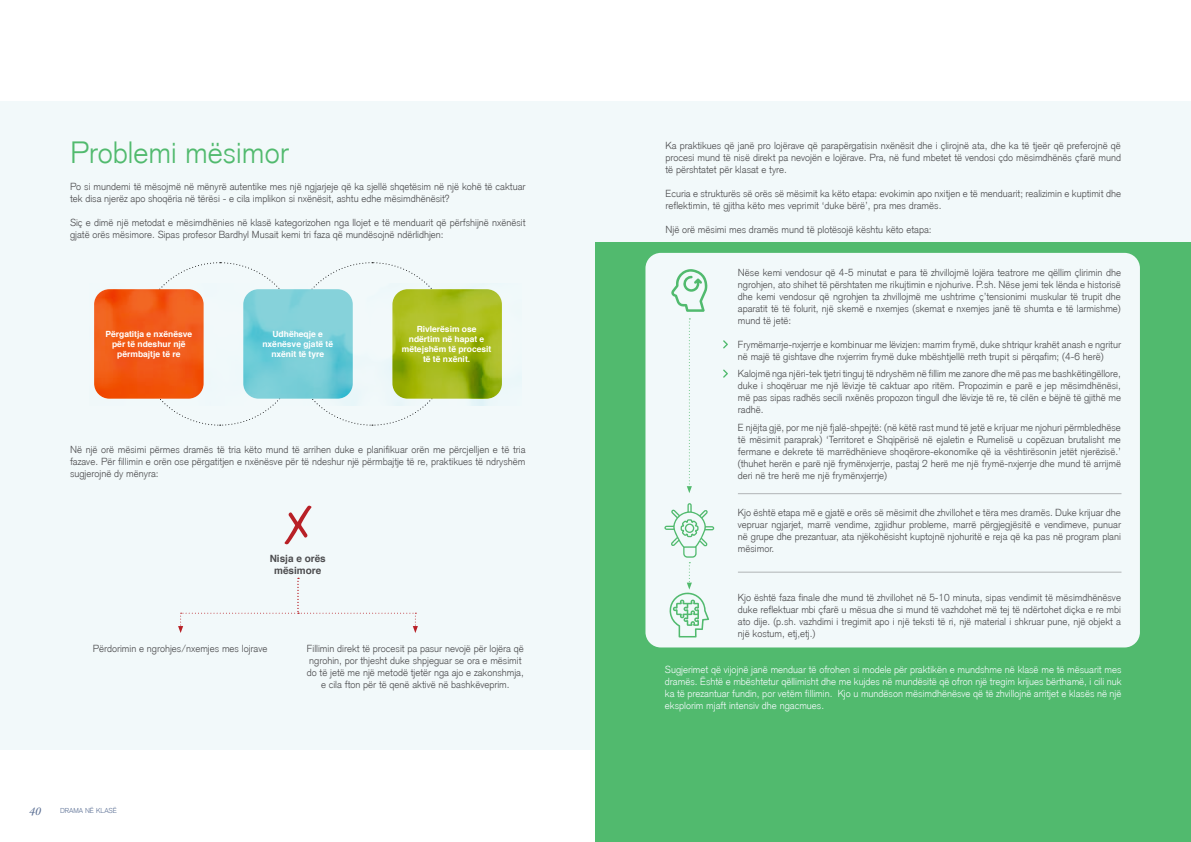
<style>
.page{position:relative;width:1191px;height:842px;background:#fff}
.page>*{position:absolute;margin:0;border:0;box-sizing:border-box;transform-origin:0 0}
.t1{font:300 30px "Akzidenz Grotesk";color:#51ba6e}
.t2{font:12px "Garamond Premr Pro Med It";color:#5d7195}
.t3{font:300 10px/12px "Akzidenz Grotesk";color:#4d4d4f;text-align:justify}
.t4{font:300 10px/12px "Akzidenz Grotesk";color:#f2f9fa;text-align:justify}
.t5{font:700 10px/12px "Helvetica";color:#4d4d4f;text-align:center}
.t6{font:700 8.5px/10.2px "Helvetica";color:#fff;text-align:center}
.t7{font:300 7px "Akzidenz Grotesk";color:#5e7296}
</style>
<div class="page">
<div style="left:0;top:101px;width:1191px;height:648px;background:#f2f9fa"></div>
<div style="left:595px;top:243px;width:596px;height:599px;background:#51ba6e"></div>
<div style="left:645px;top:253px;width:495px;height:394px;background:#f2f9fa;border-radius:15px"></div>
<svg style="left:166px;top:262px;width:259px;height:164px"></svg>
<svg style="left:284px;top:505px;width:28px;height:40px"></svg>
<svg style="left:178px;top:578px;width:240px;height:55px"></svg>
<svg style="left:671px;top:269px;width:36px;height:43px"></svg>
<svg style="left:723px;top:340px;width:5px;height:8px"></svg>
<svg style="left:723px;top:369px;width:5px;height:9px"></svg>
<hr style="left:738px;top:493px;width:383px;height:1px;background:#b1b4b6">
<hr style="left:738px;top:572px;width:383px;height:1px;background:#b1b4b6">
<svg style="left:687px;top:318px;width:5px;height:175px"></svg>
<svg style="left:664px;top:503px;width:50px;height:134px"></svg>
<img style="left:94px;top:283px;width:408px;height:123px">
<h1 class="t1" style="left:70px;top:135px;width:220px">Problemi mësimor</h1>
<p class="t3" style="left:70px;top:181px;width:457px">Po si mundemi të mësojmë në mënyrë autentike mes një ngjarjeje që ka sjellë shqetësim në një kohë të caktuar tek disa njerëz apo shoqëria në tërësi - e cila implikon si nxënësit, ashtu edhe mësimdhënësit?</p>
<p class="t3" style="left:70px;top:217px;width:457px">Siç e dimë një metodat e mësimdhënies në klasë kategorizohen nga llojet e të menduarit që përfshijnë nxënësit gjatë orës mësimore. Sipas profesor Bardhyl Musait kemi tri faza që mundësojnë ndërlidhjen:</p>
<p class="t6" style="left:105px;top:329px;width:88px">Përgatitja e nxënësve për të ndeshur një përmbajtje të re</p>
<p class="t6" style="left:262px;top:329px;width:72px">Udhëheqje e nxënësve gjatë të nxënit të tyre</p>
<p class="t6" style="left:402px;top:324px;width:91px">Rivlerësim ose ndërtim në hapat e mëtejshëm të procesit të të nxënit.</p>
<p class="t3" style="left:70px;top:443px;width:457px">Në një orë mësimi përmes dramës të tria këto mund të arrihen duke e planifikuar orën me përcjelljen e të tria fazave. Për fillimin e orën ose përgatitjen e nxënësve për të ndeshur një përmbajtje të re, praktikues të ndryshëm sugjerojnë dy mënyra:</p>
<p class="t5" style="left:270px;top:552px;width:58px">Nisja e orës mësimore</p>
<p class="t3" style="left:93px;top:643px;width:176px">Përdorimin e ngrohjes/nxemjes mes lojrave</p>
<p class="t3" style="left:307px;top:643px;width:218px;text-align:center">Fillimin direkt të procesit pa pasur nevojë për lojëra që ngrohin, por thjesht duke shpjeguar se ora e mësimit do të jetë me një metodë tjetër nga ajo e zakonshmja, e cila fton për të qenë aktivë në bashkëveprim.</p>
<p class="t2" style="left:29px;top:804px;width:13px">40</p>
<p class="t7" style="left:60px;top:807px;width:59px">DRAMA NË KLASË</p>
<p class="t3" style="left:665px;top:139px;width:457px">Ka praktikues që janë pro lojërave që parapërgatisin nxënësit dhe i çlirojnë ata, dhe ka të tjeër që preferojnë që procesi mund të nisë direkt pa nevojën e lojërave. Pra, në fund mbetet të vendosi çdo mësimdhënës çfarë mund të përshtatet për klasat e tyre.</p>
<p class="t3" style="left:665px;top:187px;width:457px">Ecuria e strukturës së orës së mësimit ka këto etapa: evokimin apo nxitjen e të menduarit; realizimin e kuptimit dhe reflektimin, të gjitha këto mes veprimit ‘duke bërë’, pra mes dramës.</p>
<p class="t3" style="left:665px;top:223px;width:267px">Një orë mësimi mes dramës mund të plotësojë kështu këto etapa:</p>
<p class="t3" style="left:738px;top:266px;width:384px">Nëse kemi vendosur që 4-5 minutat e para të zhvillojmë lojëra teatrore me qëllim çlirimin dhe ngrohjen, ato shihet të përshtaten me rikujtimin e njohurive. P.sh. Nëse jemi tek lënda e historisë dhe kemi vendosur që ngrohjen ta zhvillojmë me ushtrime ç’tensionimi muskular të trupit dhe aparatit të të folurit, një skemë e nxemjes (skemat e nxemjes janë të shumta e të larmishme) mund të jetë:</p>
<p class="t3" style="left:738px;top:338px;width:384px">Frymëmarrje-nxjerrje e kombinuar me lëvizjen: marrim frymë, duke shtriqur krahët anash e ngritur në majë të gishtave dhe nxjerrim frymë duke mbështjellë rreth trupit si përqafim; (4-6 herë)</p>
<p class="t3" style="left:738px;top:368px;width:384px">Kalojmë nga njëri-tek tjetri tinguj të ndryshëm në fillim me zanore dhe më pas me bashkëtingëllore, duke i shoqëruar me një lëvizje të caktuar apo ritëm. Propozimin e parë e jep mësimdhënësi, më pas sipas radhës secili nxënës propozon tingull dhe lëvizje të re, të cilën e bëjnë të gjithë me radhë.</p>
<p class="t3" style="left:738px;top:421px;width:384px">E njëjta gjë, por me një fjalë-shpejtë: (në këtë rast mund të jetë e krijuar me njohuri përmbledhëse të mësimit paraprak) ‘Territoret e Shqipërisë në ejaletin e Rumelisë u copëzuan brutalisht me fermane e dekrete të marrëdhënieve shoqërore-ekonomike që ia vështirësonin jetët njerëzisë.’ (thuhet herën e parë një frymënxjerrje, pastaj 2 herë me një frymë-nxjerrje dhe mund të arrijmë deri në tre herë me një frymënxjerrje)</p>
<p class="t3" style="left:738px;top:507px;width:384px">Kjo është etapa më e gjatë e orës së mësimit dhe zhvillohet e tëra mes dramës. Duke krijuar dhe vepruar ngjarjet, marrë vendime, zgjidhur probleme, marrë përgjegjësitë e vendimeve, punuar në grupe dhe prezantuar, ata njëkohësisht kuptojnë njohuritë e reja që ka pas në program plani mësimor.</p>
<p class="t3" style="left:738px;top:591px;width:384px">Kjo është faza finale dhe mund të zhvillohet në 5-10 minuta, sipas vendimit të mësimdhënësve duke reflektuar mbi çfarë u mësua dhe si mund të vazhdohet më tej të ndërtohet diçka e re mbi ato dije. (p.sh. vazhdimi i tregimit apo i një teksti të ri, një material i shkruar pune, një objekt a një kostum, etj,etj.)</p>
<p class="t4" style="left:665px;top:663px;width:458px">Sugjerimet që vijojnë janë menduar të ofrohen si modele për praktikën e mundshme në klasë me të mësuarit mes dramës. Është e mbështetur qëllimisht dhe me kujdes në mundësitë që ofron një tregim krijues bërthamë, i cili nuk ka të prezantuar fundin, por vetëm fillimin. Kjo u mundëson mësimdhënësve që të zhvillojnë arritjet e klasës në një eksplorim mjaft intensiv dhe ngacmues.</p>
</div>
